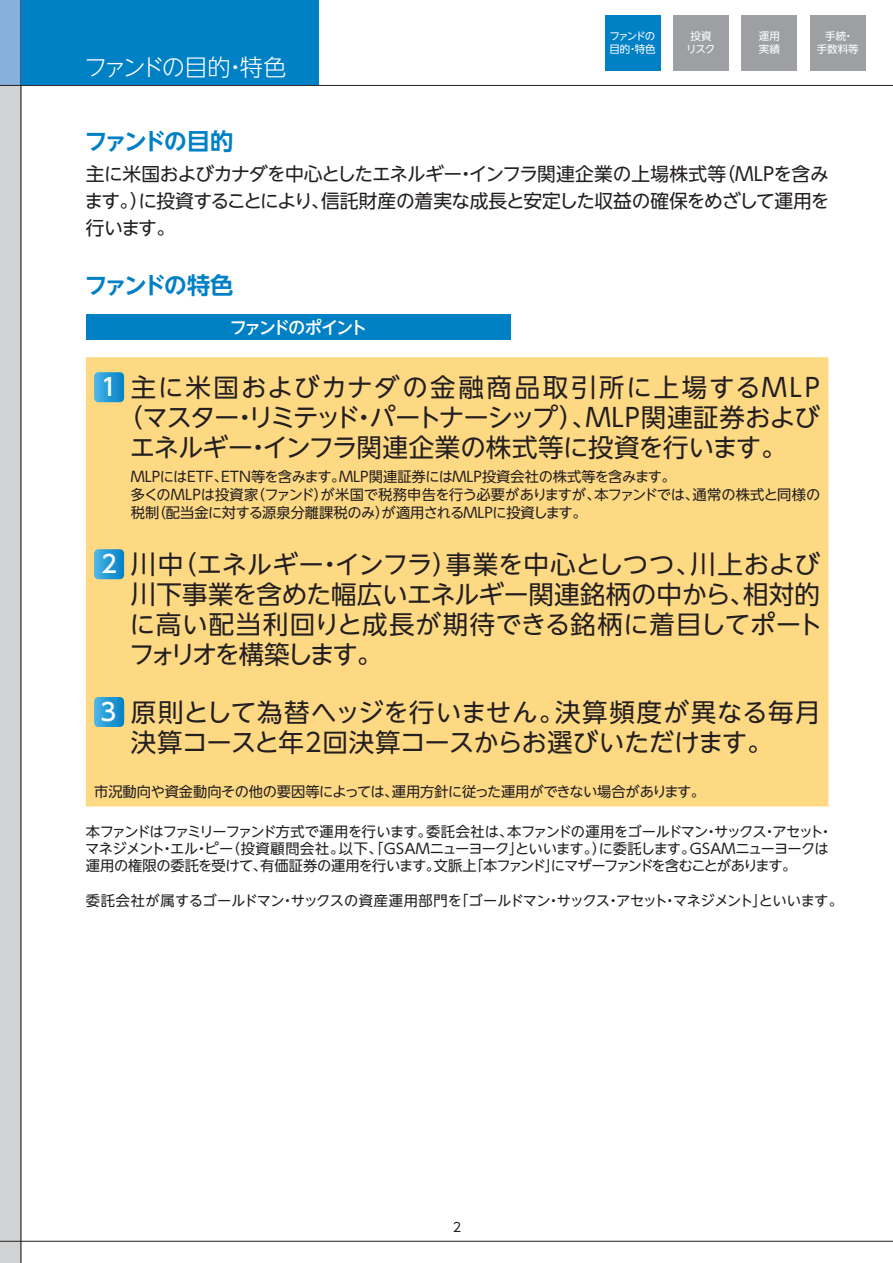
<style>
.page{position:relative;width:893px;height:1263px;background:#fff}
.page>*{position:absolute;margin:0;border:0;box-sizing:border-box;transform-origin:0 0}
.t1{font:25.5px/30px "UD Shin Go NT Pro";color:#231f20}
.t2{font:25.5px "UD Shin Go NT Pro";letter-spacing:-.05em;color:#231f20}
.t3{font:25.5px "UD Shin Go NT Pro";letter-spacing:.08em;color:#231f20}
.t4{font:700 23.25px "UD Shin Go NT Pro De";letter-spacing:-.13em;color:#0080c5}
.t5{font:300 23.25px "UD Shin Go NT Pro";letter-spacing:-.11em;color:#fff}
.t6{font:18.75px/27px "UD Shin Go NT Pro";letter-spacing:-.035em;color:#231f20;text-align:justify}
.t7{font:500 17.25px "UD Shin Go NT Pro";letter-spacing:-.14em;color:#fff}
.t8{font:14.25px/17.2px "UD Shin Go NT Pro";letter-spacing:-.055em;color:#231f20}
.t9{font:14.25px/18px "UD Shin Go NT Pro";letter-spacing:-.01em;color:#231f20}
.t10{font:14.25px "UD Shin Go NT Pro";letter-spacing:-.035em;color:#231f20}
.t11{font:14.25px "UD Shin Go NT Pro";letter-spacing:-.015em;color:#231f20}
.t12{font:12.75px "UD Shin Go NT Pro";color:#231f20}
.t13{font:10.5px/12.6px "UD Shin Go NT Pro";color:#fff;text-align:center}
.t14{font:10.5px/12.6px "UD Shin Go NT Pro";letter-spacing:-.135em;color:#fff}
.s1{font-weight:500;font-size:24px;color:#fff}
</style>
<div class="page">
<div style="left:0;top:85px;width:21px;height:1178px;background:#d1d2d4"></div>
<div style="left:0;top:0;width:21px;height:85px;background:#86b1de"></div>
<hr style="left:0;top:1241px;width:893px;height:1px;background:#231f20">
<hr style="left:0;top:85px;width:893px;height:1px;background:#231f20">
<hr style="left:21px;top:0;width:1px;height:1263px;background:#231f20">
<div style="left:86px;top:357px;width:742px;height:449px;background:#fed984"></div>
<div style="left:86px;top:314px;width:424px;height:26px;background:#0080c5"></div>
<svg style="left:94px;top:372px;width:30px;height:30px"></svg>
<svg style="left:94px;top:549px;width:30px;height:30px"></svg>
<svg style="left:94px;top:697px;width:30px;height:30px"></svg>
<div style="left:21px;top:0;width:298px;height:85px;background:#0080c5"></div>
<div style="left:605px;top:15px;width:56px;height:56px;background:#0080c5"></div>
<div style="left:673px;top:15px;width:56px;height:56px;background:#9d9fa2"></div>
<div style="left:741px;top:15px;width:56px;height:56px;background:#9d9fa2"></div>
<div style="left:810px;top:15px;width:56px;height:56px;background:#9d9fa2"></div>
<p class="t5" style="left:84px;top:48px;width:204px">ファンドの目的・特色</p>
<p class="t14" style="left:609px;top:30px;width:48px">ファンドの目的・特色</p>
<p class="t13" style="left:686px;top:30px;width:31px">投資リスク</p>
<p class="t13" style="left:759px;top:30px;width:22px;text-align:left">運用実績</p>
<p class="t13" style="left:817px;top:30px;width:43px">手続・<br>手数料等</p>
<p class="t4" style="left:85px;top:122px;width:150px">ファンドの目的</p>
<p class="t6" style="left:85px;top:160px;width:746px">主に米国およびカナダを中心としたエネルギー・インフラ関連企業の上場株式等（MLPを含みます。）に投資することにより、信託財産の着実な成長と安定した収益の確保をめざして運用を行います。</p>
<p class="t4" style="left:85px;top:267px;width:150px">ファンドの特色</p>
<p class="t7" style="left:230px;top:313px;width:139px">ファンドのポイント</p>
<p class="t3" style="left:101px;top:367px;width:720px"><span class="s1">1</span> 主に米国およびカナダの金融商品取引所に上場するMLP</p>
<p class="t2" style="left:117px;top:397px;width:704px">（マスター・リミテッド・パートナーシップ）、MLP関連証券および</p>
<p class="t1" style="left:130px;top:431px;width:658px">エネルギー・インフラ関連企業の株式等に投資を行います。</p>
<p class="t9" style="left:131px;top:467px;width:691px">MLPにはETF、ETN等を含みます。MLP関連証券にはMLP投資会社の株式等を含みます。<br>多くのMLPは投資家（ファンド）が米国で税務申告を行う必要がありますが、本ファンドでは、通常の株式と同様の税制（配当金に対する源泉分離課税のみ）が適用されるMLPに投資します。</p>
<p class="t1" style="left:129px;top:548px;width:695px;text-indent:-28px"><span class="s1">2</span> 川中（エネルギー・インフラ）事業を中心としつつ、川上および川下事業を含めた幅広いエネルギー関連銘柄の中から、相対的に高い配当利回りと成長が期待できる銘柄に着目してポートフォリオを構築します。</p>
<p class="t1" style="left:131px;top:696px;width:691px;text-indent:-30px"><span class="s1">3</span> 原則として為替ヘッジを行いません。決算頻度が異なる毎月決算コースと年2回決算コースからお選びいただけます。</p>
<p class="t11" style="left:94px;top:780px;width:613px">市況動向や資金動向その他の要因等によっては、運用方針に従った運用ができない場合があります。</p>
<p class="t8" style="left:85px;top:822px;width:749px">本ファンドはファミリーファンド方式で運用を行います。委託会社は、本ファンドの運用をゴールドマン・サックス・アセット・マネジメント・エル・ピー（投資顧問会社。以下、「GSAMニューヨーク」といいます。）に委託します。GSAMニューヨークは運用の権限の委託を受けて、有価証券の運用を行います。文脈上「本ファンド」にマザーファンドを含むことがあります。</p>
<p class="t10" style="left:86px;top:889px;width:759px">委託会社が属するゴールドマン・サックスの資産運用部門を「ゴールドマン・サックス・アセット・マネジメント」といいます。</p>
<p class="t12" style="left:453px;top:1216px;width:10px">2</p>
</div>
